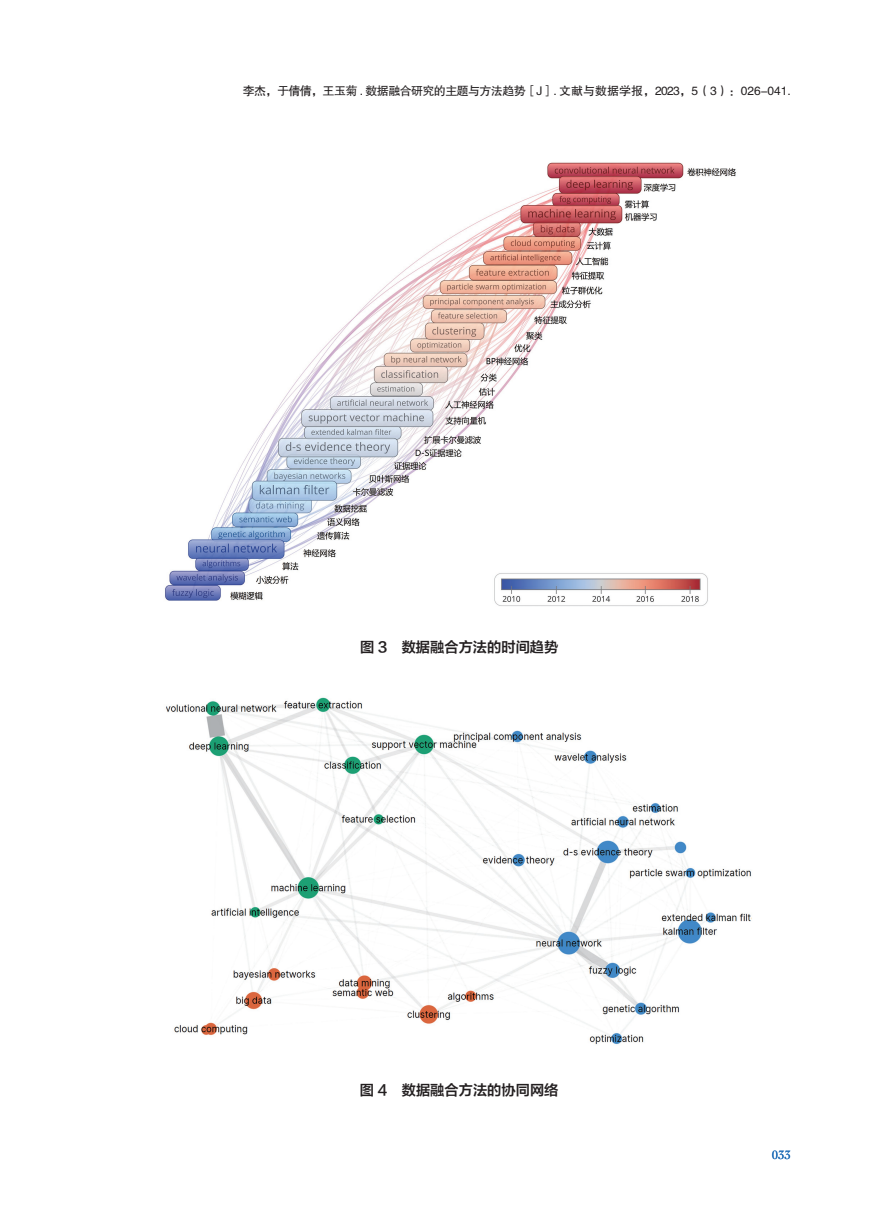
<style>
.page{position:relative;width:893px;height:1212px;background:#fff}
.page>*{position:absolute;margin:0;border:0;box-sizing:border-box;transform-origin:0 0}
.t1{font:14.25px "FZLTZCHK GBK1 0";color:#231f20}
.t2{font:12.75px "Cochin";color:#1768b4}
.t3{font:12px "FZHTK GBK1 0";letter-spacing:-.05em;color:#231f20}
</style>
<div class="page">
<img style="left:165px;top:162px;width:571px;height:444px">
<img style="left:166px;top:697px;width:586px;height:348px">
<p class="t3" style="left:243px;top:84px;width:550px">李杰，于倩倩，王玉菊 . 数据融合研究的主题与方法趋势［J］. 文献与数据学报，2023，5（3）：026-041.</p>
<p class="t1" style="left:360px;top:639px;width:200px">图 3 数据融合方法的时间趋势</p>
<p class="t1" style="left:360px;top:1082px;width:200px">图 4 数据融合方法的协同网络</p>
<p class="t2" style="left:772px;top:1146px;width:21px">033</p>
</div>
